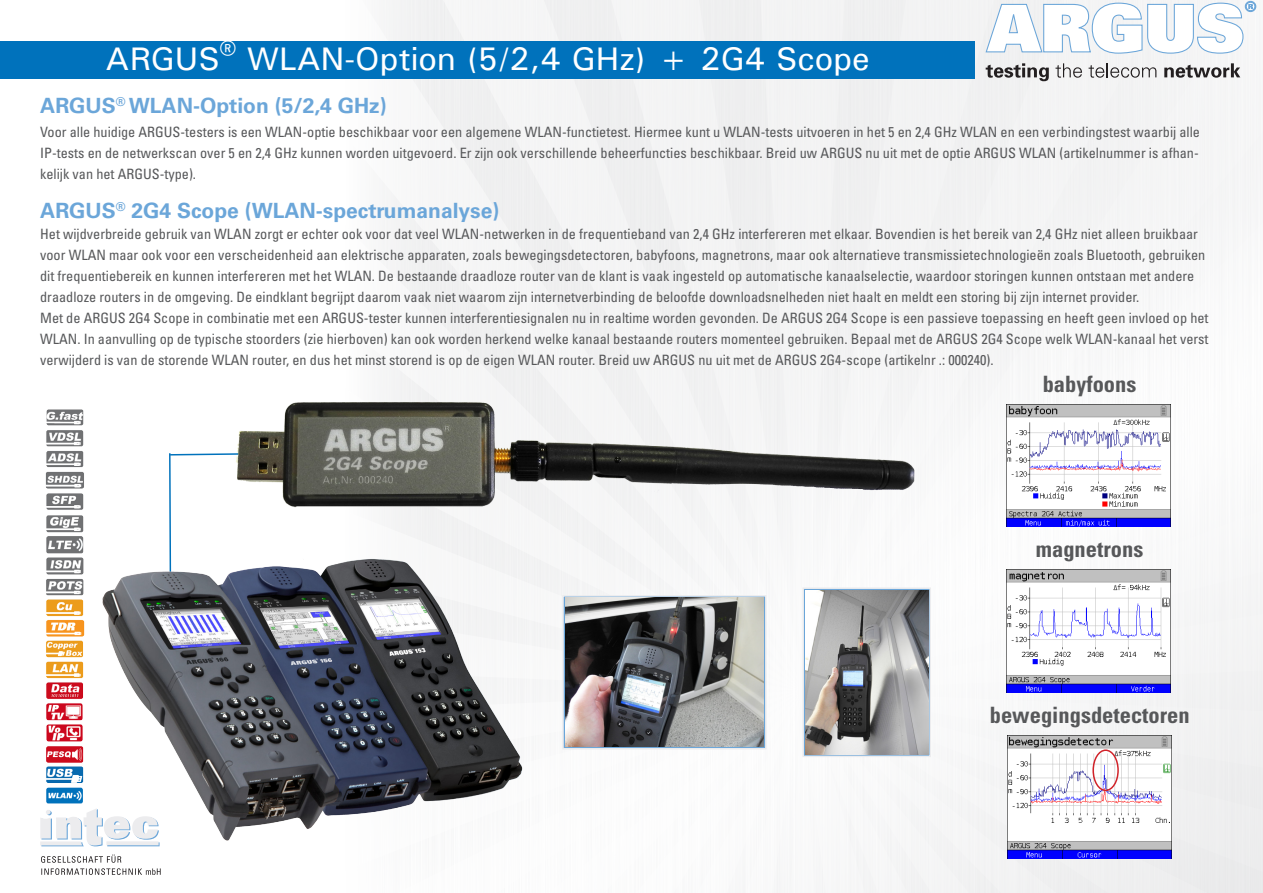
<style>
.page{position:relative;width:1263px;height:893px;background:#fff}
.page>*{position:absolute;margin:0;border:0;box-sizing:border-box;transform-origin:0 0}
.t1{font:500 32.7px "Univers";color:#fff}
.t2{font:700 condensed 22.5px "Univers LT Std";color:#57585a}
.t3{font:700 21px "Univers LT Std";color:#6ba6d9}
.t4{font:condensed 14.25px/21px "Univers LT Std";color:#57585a;text-align:justify}
</style>
<div class="page">
<div style="left:816px;top:691px;width:447px;height:199px;background:#f4f4f4"></div>
<svg style="left:1126px;top:0;width:137px;height:691px"></svg>
<div style="left:876px;top:0;width:250px;height:691px;background:#f4f5f5"></div>
<div style="left:802px;top:0;width:74px;height:395px;background:#f2f2f3"></div>
<div style="left:389px;top:0;width:413px;height:22px;background:#f3f3f4"></div>
<div style="left:383px;top:22px;width:419px;height:225px;background:#f3f3f4"></div>
<div style="left:383px;top:247px;width:419px;height:148px;background:#f3f4f4"></div>
<div style="left:384px;top:516px;width:407px;height:175px;background:#f6f7f7"></div>
<svg style="left:580px;top:691px;width:211px;height:202px"></svg>
<svg style="left:986px;top:63px;width:63px;height:18px"></svg>
<svg style="left:1055px;top:63px;width:27px;height:15px"></svg>
<svg style="left:1088px;top:63px;width:68px;height:15px"></svg>
<svg style="left:1164px;top:63px;width:76px;height:15px"></svg>
<div style="left:1245px;top:1px;width:11px;height:11px;border:1px solid #6ba6d9;border-radius:50%"></div>
<div style="left:1246px;top:2px;width:9px;height:9px;border:1px solid #6ba6d9;border-radius:50%"></div>
<svg style="left:985px;top:2px;width:268px;height:52px"></svg>
<svg style="left:41px;top:855px;width:120px;height:20px"></svg>
<svg style="left:40px;top:809px;width:60px;height:37px"></svg>
<div style="left:0;top:41px;width:975px;height:38px;background:#0072bc"></div>
<img style="left:1007px;top:735px;width:164px;height:123px">
<img style="left:1007px;top:569px;width:164px;height:123px">
<img style="left:100px;top:547px;width:480px;height:299px">
<img style="left:1007px;top:404px;width:164px;height:123px">
<img style="left:565px;top:598px;width:198px;height:148px">
<div style="left:562px;top:595px;width:204px;height:154px;border:2px solid #ececee"></div>
<img style="left:237px;top:395px;width:686px;height:121px">
<svg style="left:168px;top:452px;width:72px;height:130px"></svg>
<img style="left:805px;top:590px;width:123px;height:164px">
<div style="left:802px;top:587px;width:129px;height:170px;border:2px solid #ececee"></div>
<img style="left:45px;top:409px;width:40px;height:395px">
<div style="left:1092px;top:749px;width:27px;height:42px;border:2px solid #d1232a;border-radius:50%"></div>
<p class="t1" style="left:106px;top:38px;width:766px">ARGUS® WLAN-Option (5/2,4 GHz) + 2G4 Scope</p>
<p class="t3" style="left:40px;top:93px;width:348px">ARGUS<sup>®</sup> WLAN-Option (5/2,4 GHz)</p>
<p class="t4" style="left:40px;top:121px;width:1161px">Voor alle huidige ARGUS-testers is een WLAN-optie beschikbaar voor een algemene WLAN-functietest. Hiermee kunt u WLAN-tests uitvoeren in het 5 en 2,4 GHz WLAN en een verbindingstest waarbij alle IP-tests en de netwerkscan over 5 en 2,4 GHz kunnen worden uitgevoerd. Er zijn ook verschillende beheerfuncties beschikbaar. Breid uw ARGUS nu uit met de optie ARGUS WLAN (artikelnummer is afhan&shy;kelijk van het ARGUS-type).</p>
<p class="t3" style="left:40px;top:198px;width:461px">ARGUS<sup>®</sup> 2G4 Scope (WLAN-spectrumanalyse)</p>
<p class="t4" style="left:40px;top:223px;width:1167px;text-align:left">Het wijdverbreide gebruik van WLAN zorgt er echter ook voor dat veel WLAN-netwerken in de frequentieband van 2,4 GHz interfereren met elkaar. Bovendien is het bereik van 2,4 GHz niet alleen bruikbaar voor WLAN maar ook voor een verscheidenheid aan elektrische apparaten, zoals bewegingsdetectoren, babyfoons, magnetrons, maar ook alternatieve transmissietechnologieën zoals Bluetooth, gebruiken dit frequentiebereik en kunnen interfereren met het WLAN. De bestaande draadloze router van de klant is vaak ingesteld op automatische kanaalselectie, waardoor storingen kunnen ontstaan met andere draadloze routers in de omgeving. De eindklant begrijpt daarom vaak niet waarom zijn internetverbinding de beloofde downloadsnelheden niet haalt en meldt een storing bij zijn internet provider.</p>
<p class="t4" style="left:40px;top:307px;width:1170px">Met de ARGUS 2G4 Scope in combinatie met een ARGUS-tester kunnen interferentiesignalen nu in realtime worden gevonden. De ARGUS 2G4 Scope is een passieve toepassing en heeft geen invloed op het WLAN. In aanvulling op de typische stoorders (zie hierboven) kan ook worden herkend welke kanaal bestaande routers momenteel gebruiken. Bepaal met de ARGUS 2G4 Scope welk WLAN-kanaal het verst verwijderd is van de storende WLAN router, en dus het minst storend is op de eigen WLAN router. Breid uw ARGUS nu uit met de ARGUS 2G4-scope (artikelnr .: 000240).</p>
<p class="t2" style="left:1043px;top:370px;width:95px">babyfoons</p>
<p class="t2" style="left:1036px;top:535px;width:109px">magnetrons</p>
<p class="t2" style="left:990px;top:701px;width:202px">bewegingsdetectoren</p>
</div>
